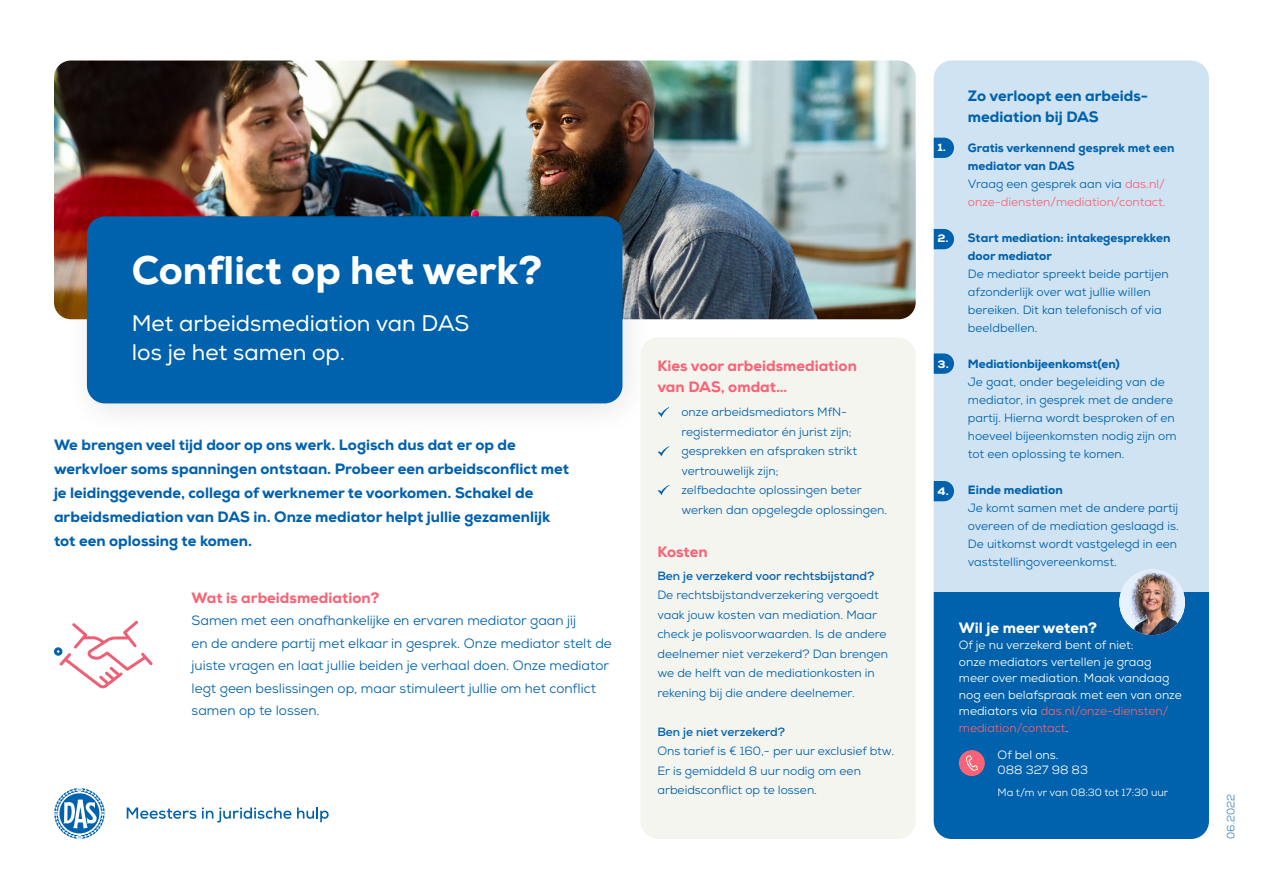
<style>
.page{position:relative;width:1263px;height:893px;background:#fff}
.page>*{position:absolute;margin:0;border:0;box-sizing:border-box;transform-origin:0 0}
.t1{font:800 39.75px "Nexa";color:#fff}
.t2{font:22.5px/29.2px "Nexa";color:#fff}
.t3{font:800 15px/24px "Nexa";color:#0061ad}
.t4{font:800 15px/21px "Nexa";color:#f86476}
.t5{font:800 15px/21px "Nexa";color:#0062ac}
.t6{font:800 15px "Nexa";color:#fff}
.t7{font:13.5px/22.5px "Nexa";color:#0061ad}
.t8{font:12px/19.5px "Nexa";color:#0061ad}
.t9{font:800 12px/18px "Nexa";color:#0061ad}
.t10{font:12px/16.5px "Nexa";color:#fff}
.t11{font:700 12px "Nexa";color:#0061ad}
.t12{font:800 10.8px "Nexa";color:#fff;scale:1.11 1}
.t13{font:10.5px "Nexa";color:#fff}
.t14{font:300 10.5px "Nexa";color:#0061ad}
.s1{font-weight:400}
.s2{font-weight:400;color:#f86476}
.s3{color:#ec6477}
</style>
<div class="page">
<img style="left:54px;top:61px;width:862px;height:258px">
<div style="left:62px;top:194px;width:592px;height:244px;background:#000;opacity:.1"></div>
<div style="left:87px;top:216px;width:535px;height:187px;background:#0062ac;border-radius:18px"></div>
<div style="left:934px;top:61px;width:275px;height:778px;background:#cfe3f2;border-radius:18px"></div>
<div style="left:640px;top:337px;width:276px;height:502px;background:#f5f5f0;border-radius:18px"></div>
<svg style="left:54px;top:788px;width:51px;height:51px"></svg>
<svg style="left:127px;top:807px;width:69px;height:12px"></svg>
<svg style="left:202px;top:807px;width:127px;height:15px"></svg>
<div style="left:934px;top:592px;width:275px;height:247px;background:#0062ac"></div>
<img style="left:1119px;top:569px;width:66px;height:66px;border-radius:33px">
<svg style="left:934px;top:138px;width:20px;height:20px"></svg>
<svg style="left:934px;top:229px;width:20px;height:20px"></svg>
<svg style="left:934px;top:353px;width:20px;height:21px"></svg>
<svg style="left:934px;top:481px;width:20px;height:20px"></svg>
<div style="left:959px;top:750px;width:26px;height:26px;background:#f86476;border-radius:50%"></div>
<svg style="left:966px;top:755px;width:12px;height:16px"></svg>
<svg style="left:54px;top:620px;width:99px;height:69px"></svg>
<svg style="left:658px;top:407px;width:11px;height:10px"></svg>
<svg style="left:658px;top:446px;width:11px;height:10px"></svg>
<svg style="left:658px;top:485px;width:11px;height:10px"></svg>
<h1 class="t1" style="left:132px;top:244px;width:412px">Conflict op het werk?</h1>
<h2 class="t2" style="left:132px;top:309px;width:339px">Met arbeidsmediation van DAS los je het samen op.</h2>
<p class="t3" style="left:54px;top:433px;width:517px">We brengen veel tijd door op ons werk. Logisch dus dat er op de werkvloer soms spanningen ontstaan. Probeer een arbeidsconflict met je leidinggevende, collega of werknemer te voorkomen. Schakel de arbeidsmediation van DAS in. Onze mediator helpt jullie gezamenlijk tot een oplossing te komen.</p>
<p class="t4" style="left:192px;top:587px;width:189px">Wat is arbeidsmediation?</p>
<p class="t7" style="left:192px;top:609px;width:422px">Samen met een onafhankelijke en ervaren mediator gaan jij<br>en de andere partij met elkaar in gesprek. Onze mediator stelt de juiste vragen en laat jullie beiden je verhaal doen. Onze mediator legt geen beslissingen op, maar stimuleert jullie om het conflict samen op te lossen.</p>
<p class="t4" style="left:657px;top:356px;width:201px">Kies voor arbeidsmediation van DAS, omdat…</p>
<p class="t8" style="left:681px;top:402px;width:207px">onze arbeidsmediators MfN&shy;registermediator én jurist zijn; gesprekken en afspraken strikt vertrouwelijk zijn;<br>zelfbedachte oplossingen beter werken dan opgelegde oplossingen.</p>
<p class="t4" style="left:657px;top:542px;width:52px">Kosten</p>
<p class="t11" style="left:657px;top:568px;width:219px">Ben je verzekerd voor rechtsbijstand?</p>
<p class="t8" style="left:657px;top:585px;width:232px">De rechtsbijstandverzekering vergoedt vaak jouw kosten van mediation. Maar check je polisvoorwaarden. Is de andere deelnemer niet verzekerd? Dan brengen we de helft van de mediationkosten in rekening bij die andere deelnemer.</p>
<p class="t11" style="left:657px;top:724px;width:129px">Ben je niet verzekerd?</p>
<p class="t8" style="left:657px;top:741px;width:238px">Ons tarief is € 160,- per uur exclusief btw.<br>Er is gemiddeld 8 uur nodig om een arbeidsconflict op te lossen.</p>
<p class="t12" style="left:937px;top:140px;width:9px">1.</p>
<p class="t12" style="left:937px;top:232px;width:12px">2.</p>
<p class="t12" style="left:937px;top:357px;width:12px">3.</p>
<p class="t12" style="left:937px;top:485px;width:12px">4.</p>
<p class="t5" style="left:968px;top:85px;width:182px">Zo verloopt een arbeids&shy;mediation bij DAS</p>
<p class="t9" style="left:968px;top:139px;width:208px">Gratis verkennend gesprek met een mediator van DAS<br><span class="s1">Vraag een gesprek aan via</span> <span class="s2">das.nl/ onze-diensten/mediation/contact.</span></p>
<p class="t9" style="left:968px;top:229px;width:204px">Start mediation: intakegesprekken door mediator</p>
<p class="t8" style="left:968px;top:265px;width:202px;line-height:18px">De mediator spreekt beide partijen afzonderlijk over wat jullie willen bereiken. Dit kan telefonisch of via beeldbellen.</p>
<p class="t9" style="left:968px;top:355px;width:153px">Mediationbijeenkomst(en)</p>
<p class="t8" style="left:968px;top:373px;width:210px;line-height:18px">Je gaat, onder begeleiding van de mediator, in gesprek met de andere partij. Hierna wordt besproken of en hoeveel bijeenkomsten nodig zijn om tot een oplossing te komen.</p>
<p class="t9" style="left:968px;top:481px;width:96px">Einde mediation</p>
<p class="t8" style="left:968px;top:499px;width:212px;line-height:18px">Je komt samen met de andere partij overeen of de mediation geslaagd is.<br>De uitkomst wordt vastgelegd in een vaststellingovereenkomst.</p>
<p class="t6" style="left:959px;top:618px;width:140px">Wil je meer weten?</p>
<p class="t10" style="left:959px;top:637px;width:224px">Of je nu verzekerd bent of niet:<br>onze mediators vertellen je graag meer over mediation. Maak vandaag nog een belafspraak met een van onze mediators via <span class="s3">das.nl/onze-diensten/ mediation/contact</span>.</p>
<p class="t10" style="left:998px;top:747px;width:92px;line-height:15px">Of bel ons.<br>088 327 98 83</p>
<p class="t13" style="left:998px;top:786px;width:172px">Ma t/m vr van 08:30 tot 17:30 uur</p>
<p class="t14" style="left:1224px;top:839px;width:46px;rotate:-90deg">06.2022</p>
</div>
